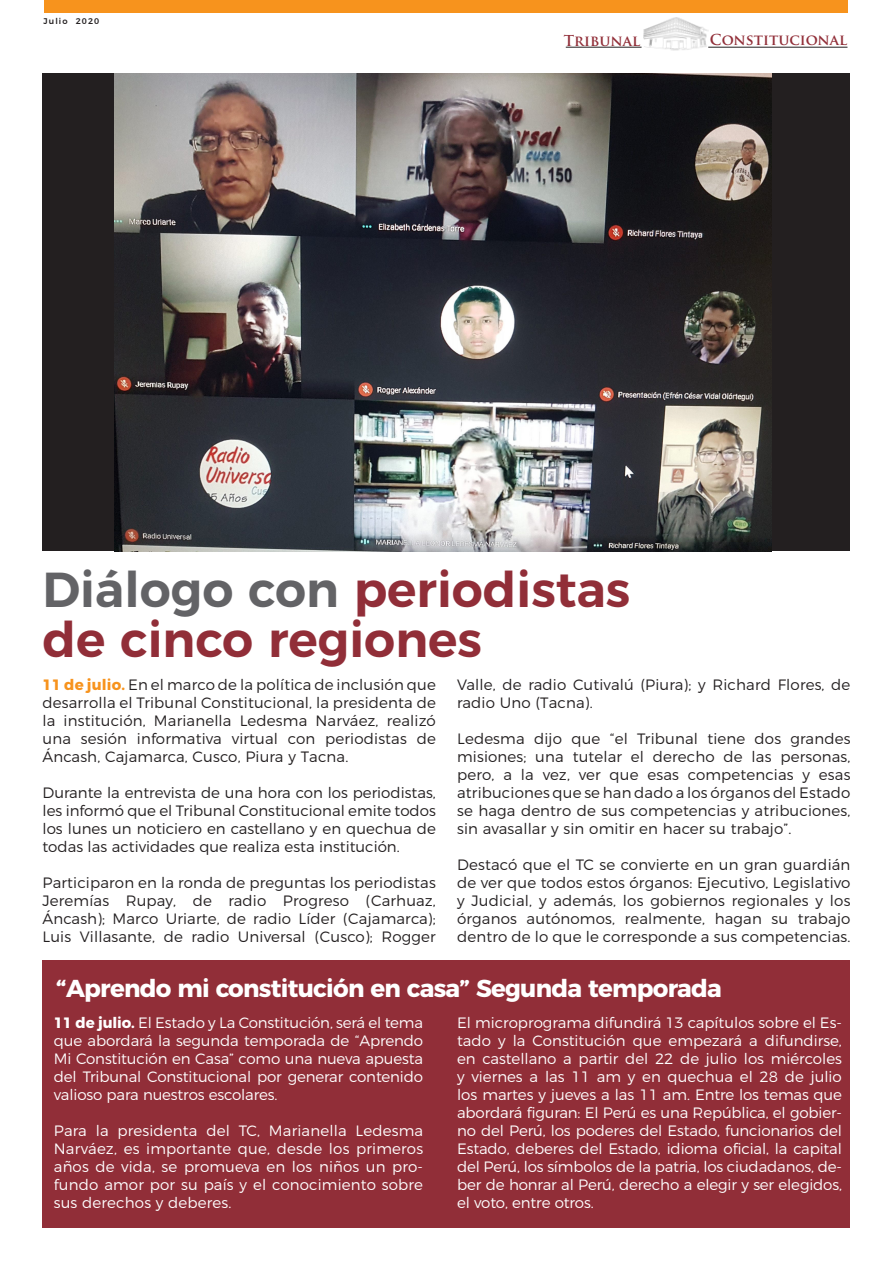
<style>
.page{position:relative;width:893px;height:1263px;background:#fff}
.page>*{position:absolute;margin:0;border:0;box-sizing:border-box;transform-origin:0 0}
.t1{font:600 49.05px "Montserrat";color:#912e38}
.t2{font:700 24.45px "Montserrat";letter-spacing:-.03em;color:#fff}
.t3{font:300 15px/18px "Montserrat";letter-spacing:.01em;color:#231f20;text-align:justify}
.t4{font:300 15px/18px "Montserrat";letter-spacing:-.01em;color:#fff;text-align:justify}
.t5{font:700 14.7px "Trajan Pro";color:#912e38}
.t6{font:500 8.25px "Montserrat";letter-spacing:.13em;color:#231f20}
.s1{color:#636366}
.s2{font-weight:700;color:#f7931d}
.s3{font-weight:700}
</style>
<div class="page">
<div style="left:44px;top:0;width:803px;height:13px;background:#f7931d"></div>
<img style="left:643px;top:17px;width:66px;height:34px">
<hr style="left:708px;top:47px;width:139px;height:1px;background:#231f20">
<hr style="left:566px;top:47px;width:76px;height:1px;background:#231f20">
<div style="left:43px;top:961px;width:807px;height:267px;background:#912e38"></div>
<div style="left:43px;top:73px;width:807px;height:478px;background:#231f20"></div>
<img style="left:115px;top:73px;width:656px;height:478px">
<p class="t6" style="left:44px;top:15px;width:57px">Julio 2020</p>
<p class="t5" style="left:564px;top:31px;width:78px">Tribunal</p>
<p class="t5" style="left:710px;top:31px;width:139px">Constitucional</p>
<p class="t1" style="left:43px;top:549px;width:589px"><span class="s1">Diálogo con</span> periodistas</p>
<p class="t1" style="left:43px;top:599px;width:441px">de cinco regiones</p>
<p class="t3" style="left:43px;top:675px;width:395px"><span class="s2">11 de julio.</span> En el marco de la política de inclusión que desarrolla el Tribunal Constitucional, la presidenta de la institución, Marianella Ledesma Narváez, realizó una sesión informativa virtual con periodistas de Áncash, Cajamarca, Cusco, Piura y Tacna.</p>
<p class="t3" style="left:43px;top:783px;width:395px">Durante la entrevista de una hora con los periodistas, les informó que el Tribunal Constitucional emite todos los lunes un noticiero en castellano y en quechua de todas las actividades que realiza esta institución.</p>
<p class="t3" style="left:43px;top:873px;width:395px">Participaron en la ronda de preguntas los periodistas Jeremías Rupay, de radio Progreso (Carhuaz, Áncash); Marco Uriarte, de radio Líder (Cajamarca); Luis Villasante, de radio Universal (Cusco); Rogger</p>
<p class="t3" style="left:457px;top:674px;width:395px">Valle, de radio Cutivalú (Piura); y Richard Flores, de radio Uno (Tacna).</p>
<p class="t3" style="left:457px;top:728px;width:395px">Ledesma dijo que “el Tribunal tiene dos grandes misiones; una tutelar el derecho de las personas, pero, a la vez, ver que esas competencias y esas atribuciones que se han dado a los órganos del Estado se haga dentro de sus competencias y atribuciones, sin avasallar y sin omitir en hacer su trabajo”.</p>
<p class="t3" style="left:457px;top:854px;width:395px">Destacó que el TC se convierte en un gran guardián de ver que todos estos órganos: Ejecutivo, Legislativo y Judicial, y además, los gobiernos regionales y los órganos autónomos, realmente, hagan su trabajo dentro de lo que le corresponde a sus competencias.</p>
<p class="t2" style="left:56px;top:968px;width:667px">“Aprendo mi constitución en casa” Segunda temporada</p>
<p class="t4" style="left:54px;top:1012px;width:371px"><span class="s3">11 de julio.</span> El Estado y La Constitución, será el tema que abordará la segunda temporada de “Aprendo Mi Constitución en Casa” como una nueva apuesta del Tribunal Constitucional por generar contenido valioso para nuestros escolares.</p>
<p class="t4" style="left:54px;top:1120px;width:371px">Para la presidenta del TC, Marianella Ledesma Narváez, es importante que, desde los primeros años de vida, se promueva en los niños un pro&shy;fundo amor por su país y el conocimiento sobre sus derechos y deberes.</p>
<p class="t4" style="left:457px;top:1012px;width:386px">El microprograma difundirá 13 capítulos sobre el Es&shy;tado y la Constitución que empezará a difundirse, en castellano a partir del 22 de julio los miércoles y viernes a las 11 am y en quechua el 28 de julio los martes y jueves a las 11 am. Entre los temas que abordará figuran: El Perú es una República, el gobier&shy;no del Perú, los poderes del Estado, funcionarios del Estado, deberes del Estado, idioma oficial, la capital del Perú, los símbolos de la patria, los ciudadanos, de&shy;ber de honrar al Perú, derecho a elegir y ser elegidos, el voto, entre otros.</p>
</div>
